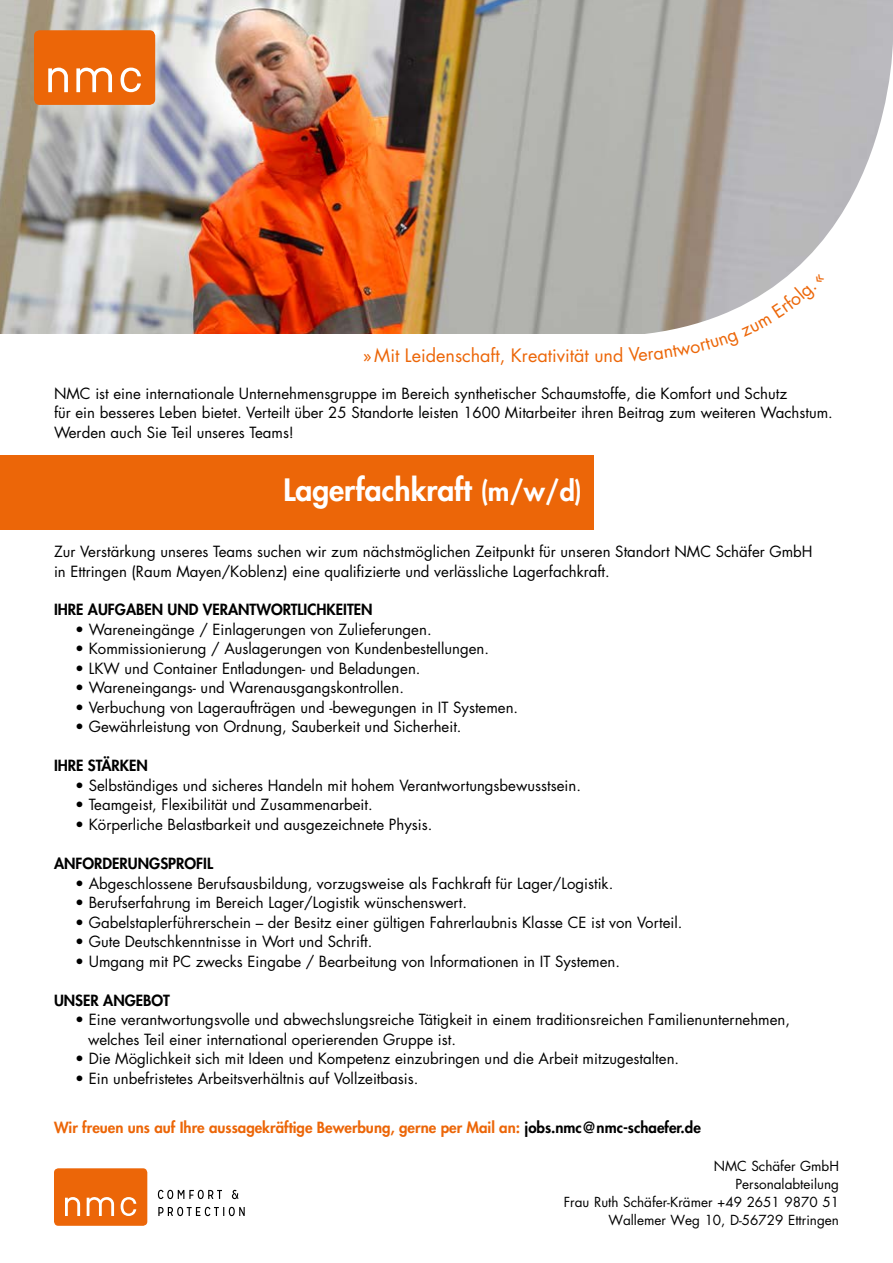
<style>
.page{position:relative;width:893px;height:1263px;background:#fff}
.page>*{position:absolute;margin:0;border:0;box-sizing:border-box;transform-origin:0 0}
.t1{font:800 30px "Futura CE";color:#fff}
.t2{font:18px "Futura CE";color:#ec6608}
.t3{font:15px/19.5px "Futura CE";color:#000}
.t4{font:800 15px "Futura CE";color:#ec6608}
.t5{font:800 15px "Futura CE";color:#000}
.t6{font:13.5px/18px "Futura CE";color:#000;text-align:right}
.s1{font-size:27px}
.s2{color:#000}
</style>
<div class="page">
<img style="left:0;top:0;width:893px;height:40px">
<img style="left:0;top:40px;width:893px;height:294px">
<div style="left:34px;top:30px;width:121px;height:75px;background:#ec6608;border-radius:6px"></div>
<svg style="left:48px;top:67px;width:93px;height:25px"></svg>
<div style="left:54px;top:1168px;width:93px;height:58px;background:#ec6608;border-radius:4px"></div>
<svg style="left:65px;top:1197px;width:71px;height:19px"></svg>
<svg style="left:158px;top:1207px;width:87px;height:9px"></svg>
<svg style="left:158px;top:1190px;width:80px;height:9px"></svg>
<div style="left:0;top:455px;width:593px;height:75px;background:#ec6608"></div>
<svg style="left:628px;top:274px;width:196px;height:60px"></svg>
<p class="t2" style="left:363px;top:344px;width:252px">»Mit Leidenschaft, Kreativität un</p>
<p class="t3" style="left:54px;top:383px;width:780px">NMC ist eine internationale Unternehmensgruppe im Bereich synthetischer Schaumstoffe, die Komfort und Schutz<br>für ein besseres Leben bietet. Verteilt über 25 Standorte leisten 1600 Mitarbeiter ihren Beitrag zum weiteren Wachstum.<br>Werden auch Sie Teil unseres Teams!</p>
<h1 class="t1" style="left:283px;top:468px;width:300px">Lagerfachkraft <span class="s1">(m/w/d)</span></h1>
<p class="t3" style="left:54px;top:542px;width:760px">Zur Verstärkung unseres Teams suchen wir zum nächstmöglichen Zeitpunkt für unseren Standort NMC Schäfer GmbH in Ettringen (Raum Mayen/Koblenz) eine qualifizierte und verlässliche Lagerfachkraft.</p>
<p class="t5" style="left:54px;top:599px;width:320px">IHRE AUFGABEN UND VERANTWORTLICHKEITEN</p>
<p class="t3" style="left:75px;top:620px;width:358px">• Wareneingänge / Einlagerungen von Zulieferungen.</p>
<p class="t3" style="left:75px;top:639px;width:415px">• Kommissionierung / Auslagerungen von Kundenbestellungen.</p>
<p class="t3" style="left:75px;top:659px;width:347px">• LKW und Container Entladungen- und Beladungen.</p>
<p class="t3" style="left:75px;top:678px;width:330px">• Wareneingangs- und Warenausgangskontrollen.</p>
<p class="t3" style="left:75px;top:698px;width:444px">• Verbuchung von Lageraufträgen und -bewegungen in IT Systemen.</p>
<p class="t3" style="left:75px;top:717px;width:388px">• Gewährleistung von Ordnung, Sauberkeit und Sicherheit.</p>
<p class="t5" style="left:54px;top:755px;width:95px">IHRE STÄRKEN</p>
<p class="t3" style="left:75px;top:776px;width:507px">• Selbständiges und sicheres Handeln mit hohem Verantwortungsbewusstsein.</p>
<p class="t3" style="left:75px;top:795px;width:299px">• Teamgeist, Flexibilität und Zusammenarbeit.</p>
<p class="t3" style="left:75px;top:815px;width:359px">• Körperliche Belastbarkeit und ausgezeichnete Physis.</p>
<p class="t5" style="left:54px;top:853px;width:161px">ANFORDERUNGSPROFIL</p>
<p class="t3" style="left:75px;top:873px;width:540px">• Abgeschlossene Berufsausbildung, vorzugsweise als Fachkraft für Lager/Logistik.</p>
<p class="t3" style="left:75px;top:893px;width:393px">• Berufserfahrung im Bereich Lager/Logistik wünschenswert.</p>
<p class="t3" style="left:75px;top:912px;width:609px">• Gabelstaplerführerschein – der Besitz einer gültigen Fahrerlaubnis Klasse CE ist von Vorteil.</p>
<p class="t3" style="left:75px;top:932px;width:299px">• Gute Deutschkenntnisse in Wort und Schrift.</p>
<p class="t3" style="left:75px;top:951px;width:546px">• Umgang mit PC zwecks Eingabe / Bearbeitung von Informationen in IT Systemen.</p>
<p class="t5" style="left:54px;top:989px;width:117px">UNSER ANGEBOT</p>
<p class="t3" style="left:88px;top:1010px;width:704px;text-indent:-13px">• Eine verantwortungsvolle und abwechslungsreiche Tätigkeit in einem traditionsreichen Familienunternehmen, welches Teil einer international operierenden Gruppe ist.</p>
<p class="t3" style="left:75px;top:1049px;width:605px">• Die Möglichkeit sich mit Ideen und Kompetenz einzubringen und die Arbeit mitzugestalten.</p>
<p class="t3" style="left:75px;top:1068px;width:345px">• Ein unbefristetes Arbeitsverhältnis auf Vollzeitbasis.</p>
<p class="t4" style="left:54px;top:1116px;width:648px">Wir freuen uns auf Ihre aussagekräftige Bewerbung, gerne per Mail an: <span class="s2">jobs.nmc@nmc-schaefer.de</span></p>
<p class="t6" style="left:564px;top:1157px;width:277px">NMC Schäfer GmbH<br>Personalabteilung<br>Frau Ruth Schäfer-Krämer +49 2651 9870 51<br>Wallemer Weg 10, D-56729 Ettringen</p>
</div>
